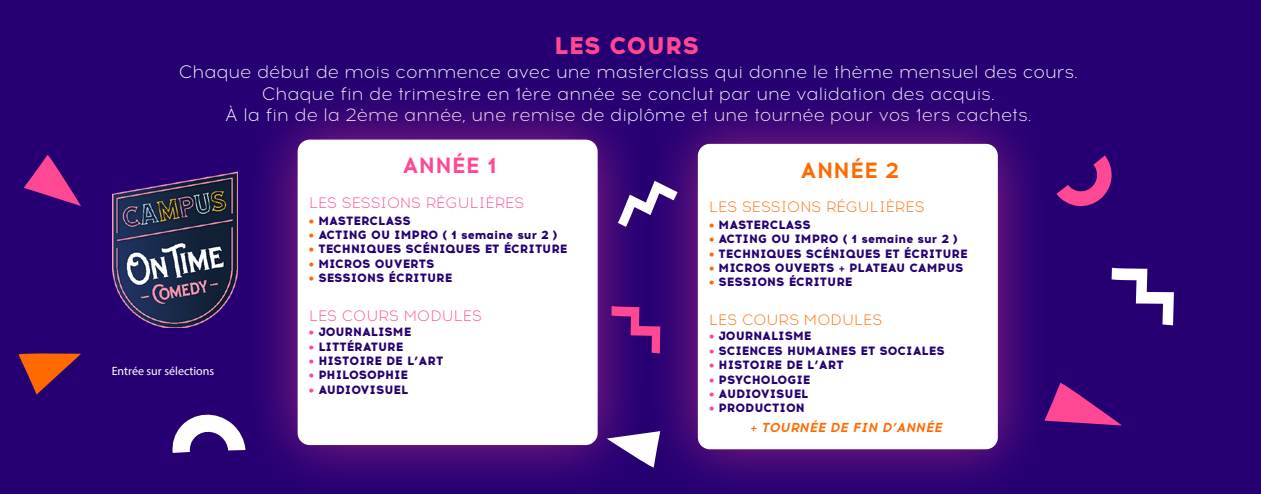
<style>
.page{position:relative;width:1261px;height:494px;background:#260073}
.page>*{position:absolute;margin:0;border:0;box-sizing:border-box;transform-origin:0 0}
.t1{font:800 24px "Acrom";letter-spacing:.01em;color:#ff4893}
.t2{font:700 22px "Acrom";letter-spacing:.01em;color:#ff4893}
.t3{font:700 22px "Acrom";letter-spacing:.01em;color:#ff6a00}
.t4{font:300 18px/21.6px "Acrom";color:#fff;text-align:center}
.t5{font:300 15px "Acrom";letter-spacing:.01em;color:#ff4893}
.t6{font:300 15px "Acrom";letter-spacing:.01em;color:#ff6a00}
.t7{font:italic 700 13px "Acrom";color:#ff6a00}
.t8{font:800 12px "Acrom";color:#260073}
.t9{font:12px "Myriad Pro";color:#fff}
.s1{color:#ff6a00}
.s2{color:#ff4893}
</style>
<div class="page">
<img style="left:113px;top:171px;width:125px;height:157px">
<div style="left:242px;top:84px;width:412px;height:410px;background:#ff4893;opacity:.5"></div>
<div style="left:298px;top:140px;width:300px;height:305px;background:#fff;border-radius:12px"></div>
<div style="left:642px;top:88px;width:412px;height:406px;background:#ff4893;opacity:.5"></div>
<div style="left:698px;top:144px;width:300px;height:305px;background:#fff;border-radius:12px"></div>
<svg style="left:172px;top:411px;width:73px;height:42px"></svg>
<svg style="left:607px;top:431px;width:53px;height:38px"></svg>
<svg style="left:1112px;top:268px;width:62px;height:57px"></svg>
<svg style="left:24px;top:155px;width:57px;height:51px"></svg>
<svg style="left:611px;top:306px;width:49px;height:47px"></svg>
<svg style="left:618px;top:181px;width:60px;height:46px"></svg>
<svg style="left:1045px;top:381px;width:77px;height:45px"></svg>
<svg style="left:1056px;top:156px;width:56px;height:51px"></svg>
<svg style="left:18px;top:353px;width:63px;height:42px"></svg>
<h1 class="t1" style="left:554px;top:28px;width:147px">LES COURS</h1>
<p class="t4" style="left:179px;top:62px;width:900px">Chaque début de mois commence avec une masterclass qui donne le thème mensuel des cours.<br>Chaque fin de trimestre en 1ère année se conclut par une validation des acquis.<br>À la fin de la 2ème année, une remise de diplôme et une tournée pour vos 1ers cachets.</p>
<h2 class="t2" style="left:402px;top:150px;width:96px">ANNÉE 1</h2>
<h2 class="t3" style="left:801px;top:154px;width:100px">ANNÉE 2</h2>
<p class="t9" style="left:112px;top:363px;width:104px">Entrée sur sélections</p>
<p class="t5" style="left:309px;top:194px;width:217px">LES SESSIONS RÉGULIÈRES</p>
<p class="t8" style="left:309px;top:211px;width:103px"><span class="s1">•</span> MASTERCLASS</p>
<p class="t8" style="left:309px;top:226px;width:250px"><span class="s1">•</span> ACTING OU IMPRO ( 1 semaine sur 2 )</p>
<p class="t8" style="left:309px;top:240px;width:260px"><span class="s1">•</span> TECHNIQUES SCÉNIQUES ET ÉCRITURE</p>
<p class="t8" style="left:309px;top:255px;width:127px"><span class="s1">•</span> MICROS OUVERTS</p>
<p class="t8" style="left:309px;top:269px;width:145px"><span class="s1">•</span> SESSIONS ÉCRITURE</p>
<p class="t5" style="left:309px;top:307px;width:174px">LES COURS MODULES</p>
<p class="t8" style="left:309px;top:323px;width:104px"><span class="s2">•</span> JOURNALISME</p>
<p class="t8" style="left:309px;top:337px;width:96px"><span class="s2">•</span> LITTÉRATURE</p>
<p class="t8" style="left:309px;top:352px;width:136px"><span class="s2">•</span> HISTOIRE DE L’ART</p>
<p class="t8" style="left:309px;top:366px;width:101px"><span class="s2">•</span> PHILOSOPHIE</p>
<p class="t8" style="left:309px;top:381px;width:101px"><span class="s2">•</span> AUDIOVISUEL</p>
<p class="t6" style="left:709px;top:198px;width:217px">LES SESSIONS RÉGULIÈRES</p>
<p class="t8" style="left:709px;top:216px;width:103px"><span class="s1">•</span> MASTERCLASS</p>
<p class="t8" style="left:709px;top:230px;width:250px"><span class="s1">•</span> ACTING OU IMPRO ( 1 semaine sur 2 )</p>
<p class="t8" style="left:709px;top:244px;width:260px"><span class="s1">•</span> TECHNIQUES SCÉNIQUES ET ÉCRITURE</p>
<p class="t8" style="left:709px;top:259px;width:256px"><span class="s1">•</span> MICROS OUVERTS + PLATEAU CAMPUS</p>
<p class="t8" style="left:709px;top:273px;width:145px"><span class="s1">•</span> SESSIONS ÉCRITURE</p>
<p class="t6" style="left:709px;top:311px;width:174px">LES COURS MODULES</p>
<p class="t8" style="left:709px;top:327px;width:104px"><span class="s2">•</span> JOURNALISME</p>
<p class="t8" style="left:709px;top:342px;width:237px"><span class="s2">•</span> SCIENCES HUMAINES ET SOCIALES</p>
<p class="t8" style="left:709px;top:356px;width:136px"><span class="s2">•</span> HISTOIRE DE L’ART</p>
<p class="t8" style="left:709px;top:370px;width:103px"><span class="s2">•</span> PSYCHOLOGIE</p>
<p class="t8" style="left:709px;top:385px;width:101px"><span class="s2">•</span> AUDIOVISUEL</p>
<p class="t8" style="left:709px;top:399px;width:97px"><span class="s2">•</span> PRODUCTION</p>
<p class="t7" style="left:750px;top:419px;width:197px">+TOURNÉE DE FIN D’ANNÉE</p>
</div>
